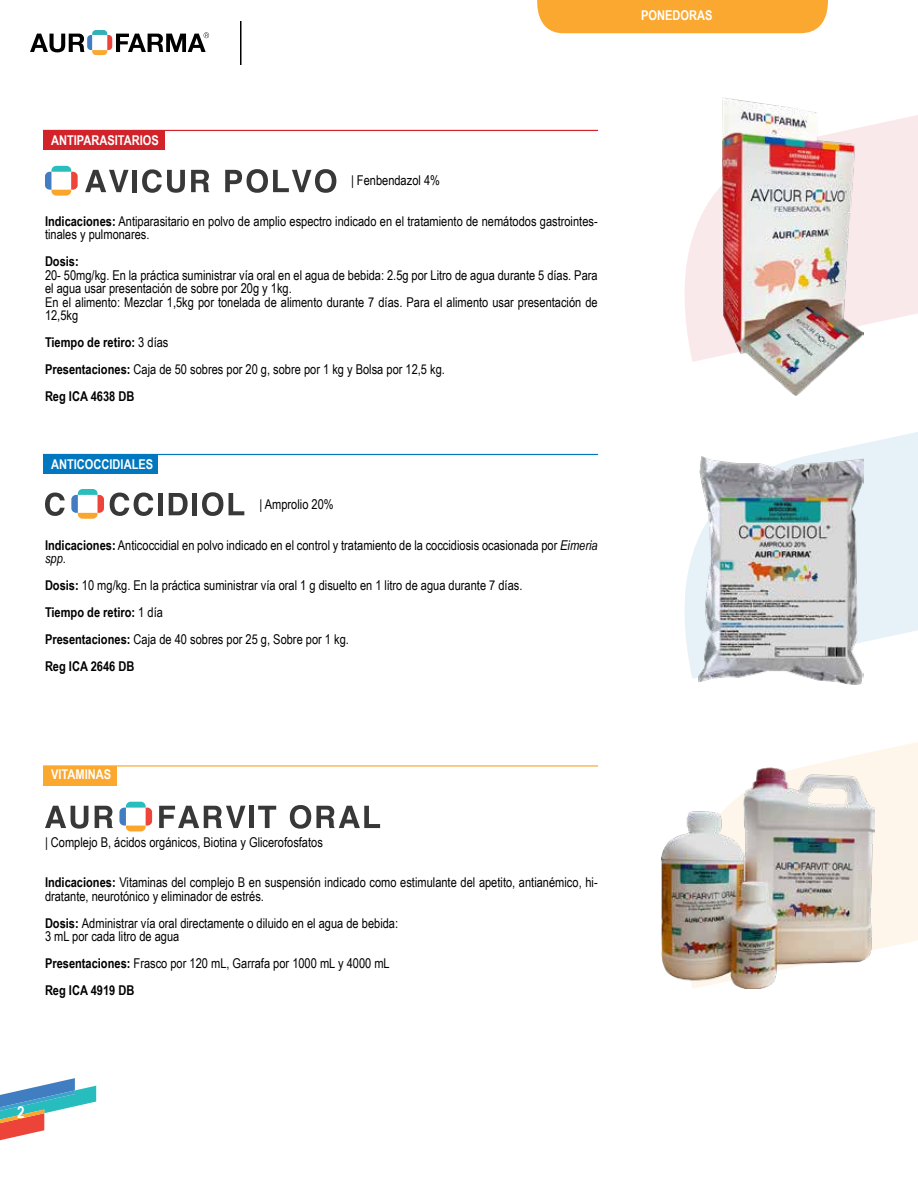
<style>
.page{position:relative;width:918px;height:1188px;background:#fff}
.page>*{position:absolute;margin:0;border:0;box-sizing:border-box;transform-origin:0 0}
.t1{font:700 16.5px "Arial Narrow";color:#fff}
.t2{font:13.5px/13.5px "Arial Narrow";color:#000}
.t3{font:700 13.5px "Arial Narrow";color:#fff}
.t4{font:700 13.5px "Arial Narrow";color:#000}
.s1{font-weight:700}
.s2{font-style:italic}
</style>
<div class="page">
<svg style="left:0;top:1078px;width:96px;height:62px"></svg>
<svg style="left:30px;top:30px;width:179px;height:25px"></svg>
<hr style="left:240px;top:21px;width:2px;height:44px;background:#000">
<div style="left:537px;top:0;width:291px;height:33px;background:#faa82f"></div>
<div style="left:44px;top:130px;width:121px;height:20px;background:#d2232a"></div>
<div style="left:44px;top:455px;width:114px;height:19px;background:#0077be"></div>
<div style="left:44px;top:766px;width:73px;height:19px;background:#faa82f"></div>
<svg style="left:684px;top:115px;width:234px;height:247px;fill:#fae9ea"></svg>
<svg style="left:684px;top:432px;width:234px;height:247px;fill:#e6f1f8"></svg>
<svg style="left:766px;top:742px;width:152px;height:208px;fill:#fef6ea"></svg>
<hr style="left:43px;top:130px;width:555px;height:1px;background:#d2232a">
<hr style="left:43px;top:454px;width:555px;height:1px;background:#0077be">
<hr style="left:43px;top:765px;width:555px;height:2px;background:#faa82f">
<svg style="left:45px;top:806px;width:43px;height:23px"></svg>
<svg style="left:95px;top:806px;width:18px;height:22px"></svg>
<svg style="left:159px;top:806px;width:86px;height:22px"></svg>
<div style="left:249px;top:806px;width:5px;height:22px;background:#383839"></div>
<svg style="left:258px;top:806px;width:18px;height:22px"></svg>
<svg style="left:290px;top:805px;width:90px;height:24px"></svg>
<svg style="left:119px;top:802px;width:33px;height:29px"></svg>
<svg style="left:85px;top:170px;width:44px;height:22px"></svg>
<hr style="left:133px;top:170px;width:4px;height:22px;background:#383839">
<svg style="left:142px;top:169px;width:43px;height:24px"></svg>
<svg style="left:191px;top:170px;width:18px;height:22px"></svg>
<svg style="left:225px;top:169px;width:111px;height:24px"></svg>
<svg style="left:45px;top:166px;width:33px;height:30px"></svg>
<svg style="left:45px;top:493px;width:20px;height:23px"></svg>
<svg style="left:110px;top:493px;width:43px;height:23px"></svg>
<div style="left:158px;top:493px;width:5px;height:22px;background:#383839"></div>
<svg style="left:169px;top:493px;width:19px;height:22px"></svg>
<div style="left:192px;top:493px;width:5px;height:22px;background:#383839"></div>
<svg style="left:202px;top:492px;width:21px;height:24px"></svg>
<svg style="left:229px;top:493px;width:15px;height:22px"></svg>
<svg style="left:71px;top:489px;width:33px;height:30px"></svg>
<img style="left:698px;top:456px;width:166px;height:229px">
<img style="left:662px;top:768px;width:213px;height:221px">
<img style="left:723px;top:98px;width:141px;height:298px">
<p class="t3" style="left:641px;top:5px;width:73px">PONEDORAS</p>
<p class="t3" style="left:51px;top:130px;width:109px">ANTIPARASITARIOS</p>
<p class="t2" style="left:351px;top:173px;width:91px">| Fenbendazol 4%</p>
<p class="t2" style="left:45px;top:214px;width:554px"><span class="s1">Indicaciones:</span> Antiparasitario en polvo de amplio espectro indicado en el tratamiento de nemátodos gastrointes&shy;tinales y pulmonares.</p>
<p class="t4" style="left:45px;top:251px;width:35px">Dosis:</p>
<p class="t2" style="left:45px;top:268px;width:554px">20- 50mg/kg. En la práctica suministrar vía oral en el agua de bebida: 2.5g por Litro de agua durante 5 días. Para el agua usar presentación de sobre por 20g y 1kg.<br>En el alimento: Mezclar 1,5kg por tonelada de alimento durante 7 días. Para el alimento usar presentación de 12,5kg</p>
<p class="t2" style="left:45px;top:329px;width:401px;line-height:27px"><span class="s1">Tiempo de retiro:</span> 3 días<br><span class="s1">Presentaciones:</span> Caja de 50 sobres por 20 g, sobre por 1 kg y Bolsa por 12,5 kg.<br><span class="s1">Reg ICA 4638 DB</span></p>
<p class="t3" style="left:51px;top:454px;width:104px">ANTICOCCIDIALES</p>
<p class="t2" style="left:260px;top:497px;width:76px">| Amprolio 20%</p>
<p class="t2" style="left:45px;top:538px;width:554px"><span class="s1">Indicaciones:</span> Anticoccidial en polvo indicado en el control y tratamiento de la coccidiosis ocasionada por <span class="s2">Eimeria spp</span>.</p>
<p class="t2" style="left:45px;top:572px;width:479px;line-height:27px"><span class="s1">Dosis:</span> 10 mg/kg. En la práctica suministrar vía oral 1 g disuelto en 1 litro de agua durante 7 días.<br><span class="s1">Tiempo de retiro:</span> 1 día<br><span class="s1">Presentaciones:</span> Caja de 40 sobres por 25 g, Sobre por 1 kg.<br><span class="s1">Reg ICA 2646 DB</span></p>
<p class="t3" style="left:51px;top:764px;width:62px">VITAMINAS</p>
<p class="t2" style="left:45px;top:835px;width:279px">| Complejo B, ácidos orgánicos, Biotina y Glicerofosfatos</p>
<p class="t2" style="left:45px;top:875px;width:554px"><span class="s1">Indicaciones:</span> Vitaminas del complejo B en suspensión indicado como estimulante del apetito, antianémico, hi&shy;dratante, neurotónico y eliminador de estrés.</p>
<p class="t2" style="left:45px;top:916px;width:355px"><span class="s1">Dosis:</span> Administrar vía oral directamente o diluido en el agua de bebida:<br>3 mL por cada litro de agua</p>
<p class="t2" style="left:45px;top:950px;width:346px;line-height:27px"><span class="s1">Presentaciones:</span> Frasco por 120 mL, Garrafa por 1000 mL y 4000 mL<br><span class="s1">Reg ICA 4919 DB</span></p>
<p class="t1" style="left:17px;top:1100px;width:9px">2</p>
</div>
